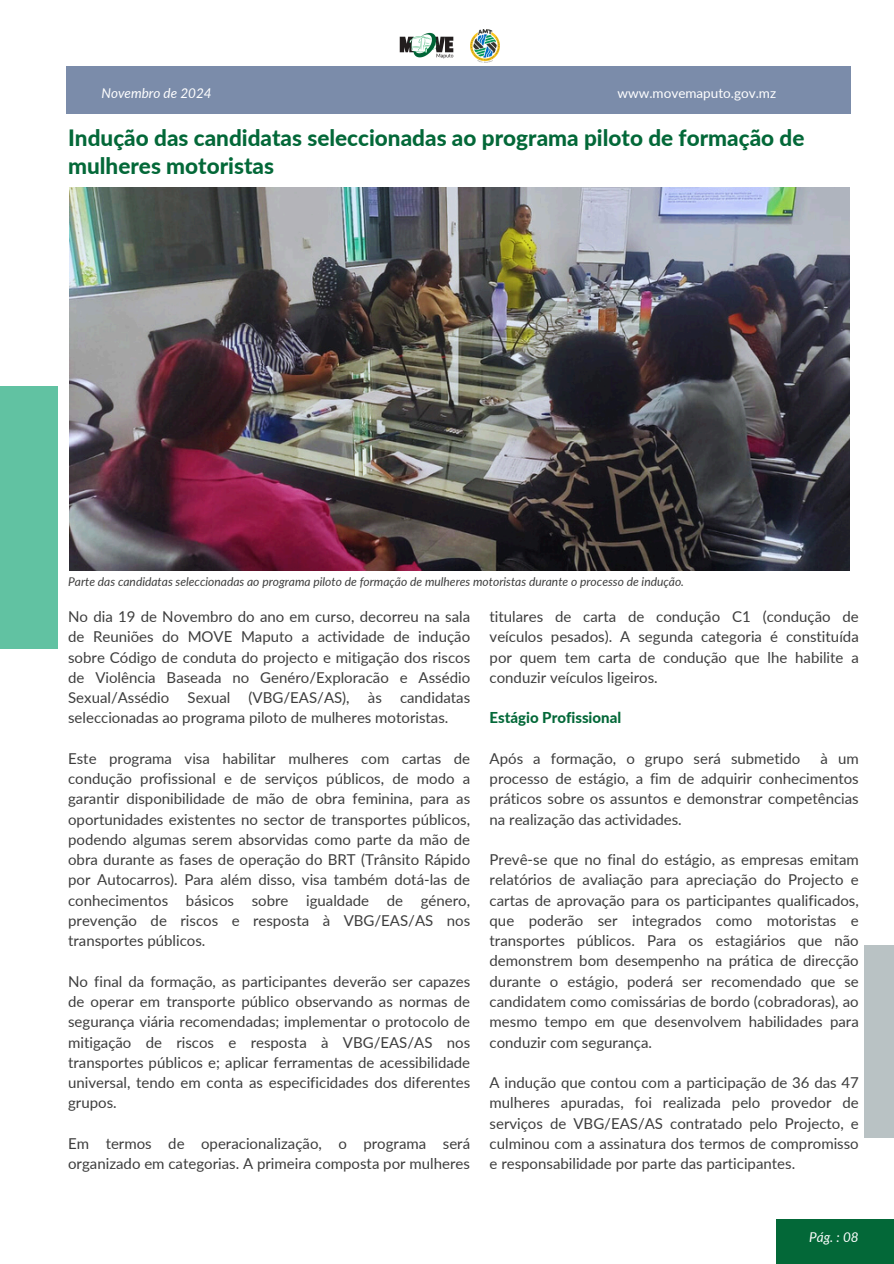
<style>
.page{position:relative;width:894px;height:1264px;background:#fff}
.page>*{position:absolute;margin:0;border:0;box-sizing:border-box;transform-origin:0 0}
.t1{font:800 22.5px/28.2px "Lato";color:#036838}
.t2{font:15px/20.2px "Lato";color:#3d3d3d;text-align:justify}
.t3{font:800 15px "Lato";color:#036838}
.t4{font:italic 13.5px "Lato";color:#fff}
.t5{font:13.5px "Lato";color:#fff}
.t6{font:italic 12px "Lato";color:#3d3d3d}
</style>
<div class="page">
<div style="left:0;top:386px;width:58px;height:263px;background:#61c2a2"></div>
<img style="left:69px;top:188px;width:780px;height:382px">
<div style="left:863px;top:945px;width:30px;height:192px;background:#b9c2c4"></div>
<div style="left:776px;top:1219px;width:117px;height:44px;background:#036838"></div>
<div style="left:66px;top:66px;width:784px;height:48px;background:#7b8caa"></div>
<img style="left:399px;top:32px;width:55px;height:27px">
<img style="left:470px;top:29px;width:29px;height:33px">
<h3 class="t4" style="left:101px;top:85px;width:112px">Novembro de 2024</h3>
<h3 class="t5" style="left:617px;top:85px;width:160px">www.movemaputo.gov.mz</h3>
<p class="t1" style="left:68px;top:123px;width:737px">Indução das candidatas seleccionadas ao programa piloto de formação de mulheres motoristas</p>
<h2 class="t6" style="left:68px;top:574px;width:617px">Parte das candidatas seleccionadas ao programa piloto de formação de mulheres motoristas durante o processo de indução.</h2>
<p class="t2" style="left:68px;top:606px;width:403px">No dia 19 de Novembro do ano em curso, decorreu na sala de Reuniões do MOVE Maputo a actividade de indução sobre Código de conduta do projecto e mitigação dos riscos de Violência Baseada no Genéro/Exploracão e Assédio Sexual/Assédio Sexual (VBG/EAS/AS), às candidatas seleccionadas ao programa piloto de mulheres motoristas.</p>
<h3 class="t2" style="left:68px;top:748px;width:403px">Este programa visa habilitar mulheres com cartas de condução profissional e de serviços públicos, de modo a garantir disponibilidade de mão de obra feminina, para as oportunidades existentes no sector de transportes públicos, podendo algumas serem absorvidas como parte da mão de obra durante as fases de operação do BRT (Trânsito Rápido por Autocarros). Para além disso, visa também dotá-las de conhecimentos básicos sobre igualdade de género, prevenção de riscos e resposta à VBG/EAS/AS nos transportes públicos.</h3>
<h3 class="t2" style="left:68px;top:970px;width:403px">No final da formação, as participantes deverão ser capazes de operar em transporte público observando as normas de segurança viária recomendadas; implementar o protocolo de mitigação de riscos e resposta à VBG/EAS/AS nos transportes públicos e; aplicar ferramentas de acessibilidade universal, tendo em conta as especificidades dos diferentes grupos.</h3>
<h3 class="t2" style="left:68px;top:1132px;width:403px">Em termos de operacionalização, o programa será organizado em categorias. A primeira composta por mulheres</h3>
<p class="t2" style="left:489px;top:606px;width:370px">titulares de carta de condução C1 (condução de veículos pesados). A segunda categoria é constituída por quem tem carta de condução que lhe habilite a conduzir veículos ligeiros.</p>
<p class="t3" style="left:489px;top:708px;width:133px">Estágio Profissional</p>
<h3 class="t2" style="left:489px;top:748px;width:312px">Após a formação, o grupo será submetido</h3>
<h3 class="t2" style="left:489px;top:748px;width:370px;text-indent:331px">à um processo de estágio, a fim de adquirir conhecimentos práticos sobre os assuntos e demonstrar competências na realização das actividades.</h3>
<h3 class="t2" style="left:489px;top:849px;width:370px">Prevê-se que no final do estágio, as empresas emitam relatórios de avaliação para apreciação do Projecto e cartas de aprovação para os participantes qualificados, que poderão ser integrados como motoristas e transportes públicos. Para os estagiários que não demonstrem bom desempenho na prática de direcção durante o estágio, poderá ser recomendado que se candidatem como comissárias de bordo (cobradoras), ao mesmo tempo em que desenvolvem habilidades para conduzir com segurança.</h3>
<h1 class="t2" style="left:489px;top:1072px;width:370px">A indução que contou com a participação de 36 das 47 mulheres apuradas, foi realizada pelo provedor de serviços de VBG/EAS/AS contratado pelo Projecto, e culminou com a assinatura dos termos de compromisso e responsabilidade por parte das participantes.</h1>
<h3 class="t4" style="left:809px;top:1228px;width:51px">Pág. : 08</h3>
</div>
